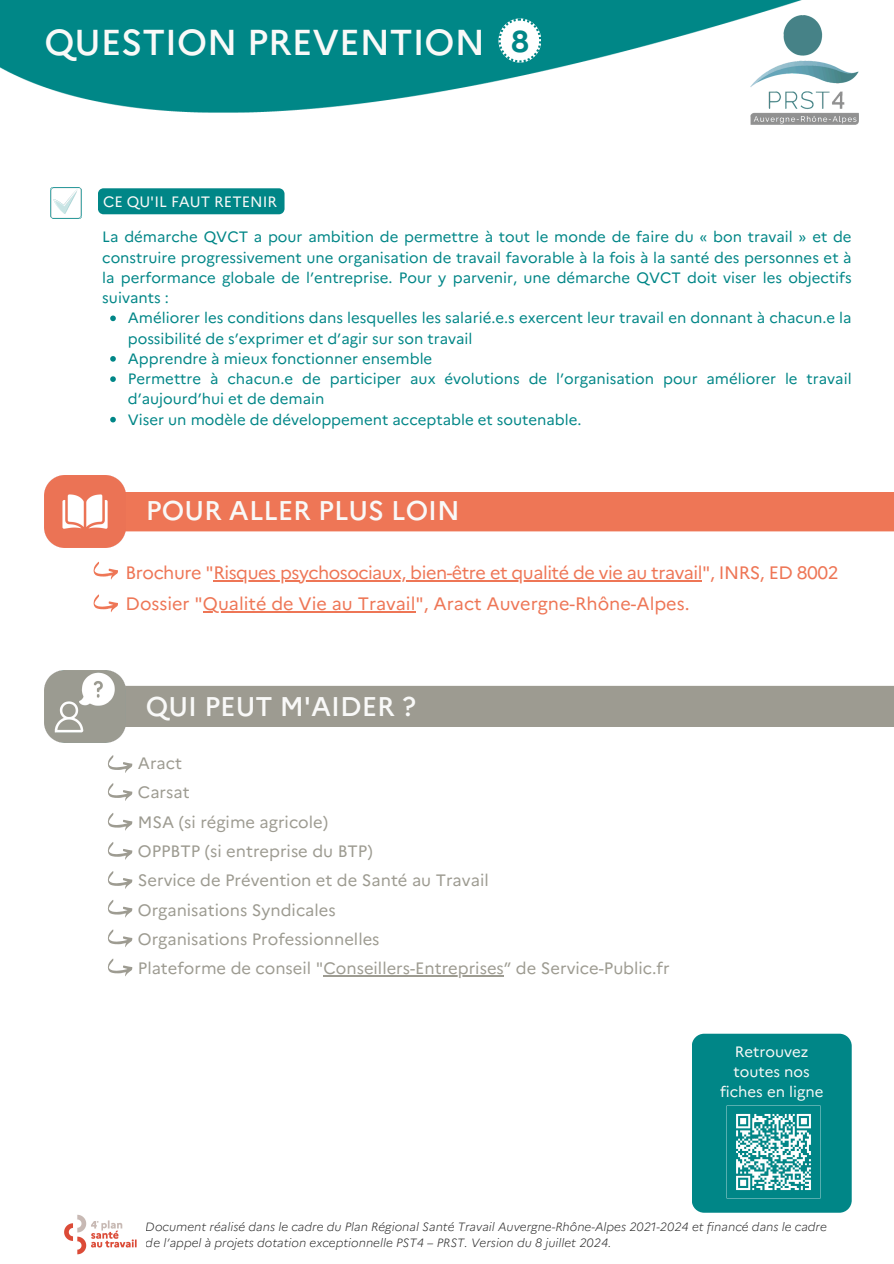
<style>
.page{position:relative;width:894px;height:1264px;background:#fff}
.page>*{position:absolute;margin:0;border:0;box-sizing:border-box;transform-origin:0 0}
.t1{font:500 36px "Marianne";color:#f9f9f8}
.t2{font:700 30px "Marianne";color:#008687}
.t3{font:500 27px "Marianne";color:#f9f9f8}
.t4{font:18px "Marianne";letter-spacing:-.025em;color:#ee7656}
.t5{font:18px "Marianne";color:#ee7656}
.t6{font:16.5px/29.2px "Marianne";color:#9d9b91}
.t7{font:15px/20.2px "Marianne";color:#008687}
.t8{font:15px/20.2px "Marianne";color:#f9f9f8;text-align:center}
.t9{font:italic 300 12px/16px "Marianne";color:#000}
</style>
<div class="page">
<img style="left:750px;top:112px;width:108px;height:13px">
<img style="left:0;top:0;width:859px;height:112px">
<div style="left:691px;top:1033px;width:160px;height:179px;background:#008687;border-radius:12px"></div>
<img style="left:726px;top:1105px;width:94px;height:93px">
<div style="left:125px;top:492px;width:768px;height:39px;background:#ee7656"></div>
<img style="left:44px;top:475px;width:81px;height:72px">
<svg style="left:93px;top:561px;width:25px;height:18px"></svg>
<svg style="left:93px;top:594px;width:25px;height:18px"></svg>
<hr style="left:213px;top:580px;width:489px;height:1px;background:#ee7656">
<hr style="left:203px;top:611px;width:212px;height:1px;background:#ee7656">
<div style="left:125px;top:686px;width:768px;height:41px;background:#9d9b91"></div>
<img style="left:44px;top:670px;width:81px;height:72px">
<div style="left:98px;top:188px;width:186px;height:26px;background:#008687"></div>
<img style="left:50px;top:187px;width:32px;height:32px">
<svg style="left:110px;top:315px;width:6px;height:6px"></svg>
<svg style="left:110px;top:356px;width:6px;height:6px"></svg>
<svg style="left:110px;top:376px;width:6px;height:6px"></svg>
<svg style="left:110px;top:417px;width:6px;height:5px"></svg>
<svg style="left:108px;top:755px;width:24px;height:18px"></svg>
<svg style="left:108px;top:842px;width:24px;height:17px"></svg>
<svg style="left:108px;top:813px;width:24px;height:17px"></svg>
<hr style="left:323px;top:975px;width:180px;height:1px;background:#9d9b91">
<svg style="left:108px;top:871px;width:24px;height:17px"></svg>
<svg style="left:108px;top:900px;width:24px;height:17px"></svg>
<svg style="left:108px;top:929px;width:24px;height:18px"></svg>
<svg style="left:108px;top:958px;width:24px;height:18px"></svg>
<svg style="left:108px;top:783px;width:24px;height:18px"></svg>
<img style="left:64px;top:1214px;width:73px;height:41px">
<svg style="left:498px;top:18px;width:43px;height:44px"></svg>
<p class="t1" style="left:44px;top:14px;width:442px">QUESTION PREVENTION</p>
<p class="t2" style="left:511px;top:18px;width:20px">8</p>
<h2 class="t8" style="left:103px;top:190px;width:175px">CE QU'IL FAUT RETENIR</h2>
<h2 class="t7" style="left:102px;top:226px;width:750px;text-align:justify">La démarche QVCT a pour ambition de permettre à tout le monde de faire du « bon travail » et de construire progressivement une organisation de travail favorable à la fois à la santé des personnes et à la performance globale de l’entreprise. Pour y parvenir, une démarche QVCT doit viser les objectifs suivants :</h2>
<p class="t7" style="left:128px;top:307px;width:725px">Améliorer les conditions dans lesquelles les salarié.e.s exercent leur travail en donnant à chacun.e la possibilité de s’exprimer et d’agir sur son travail</p>
<p class="t7" style="left:128px;top:347px;width:306px">Apprendre à mieux fonctionner ensemble</p>
<h3 class="t7" style="left:128px;top:367px;width:725px">Permettre à chacun.e de participer aux évolutions de l’organisation pour améliorer le travail d’aujourd’hui et de demain</h3>
<p class="t7" style="left:128px;top:408px;width:455px">Viser un modèle de développement acceptable et soutenable.</p>
<p class="t3" style="left:146px;top:490px;width:315px">POUR ALLER PLUS LOIN</p>
<h5 class="t4" style="left:126px;top:558px;width:714px">Brochure "Risques psychosociaux, bien-être et qualité de vie au travail", INRS, ED 8002</h5>
<p class="t5" style="left:126px;top:590px;width:565px">Dossier "Qualité de Vie au Travail", Aract Auvergne-Rhône-Alpes.</p>
<p class="t3" style="left:146px;top:685px;width:271px">QUI PEUT M'AIDER ?</p>
<p class="t6" style="left:138px;top:747px;width:533px">Aract<br>Carsat<br>MSA (si régime agricole)<br>OPPBTP (si entreprise du BTP)<br>Service de Prévention et de Santé au Travail<br>Organisations Syndicales<br>Organisations Professionnelles<br>Plateforme de conseil "Conseillers-Entreprises” de Service-Public.fr</p>
<p class="t8" style="left:719px;top:1040px;width:105px">Retrouvez toutes nos fiches en ligne</p>
<p class="t9" style="left:146px;top:1217px;width:682px">Document réalisé dans le cadre du Plan Régional Santé Travail Auvergne-Rhône-Alpes 2021-2024 et financé dans le cadre de l’appel à projets dotation exceptionnelle PST4 – PRST. Version du 8 juillet 2024.</p>
</div>
